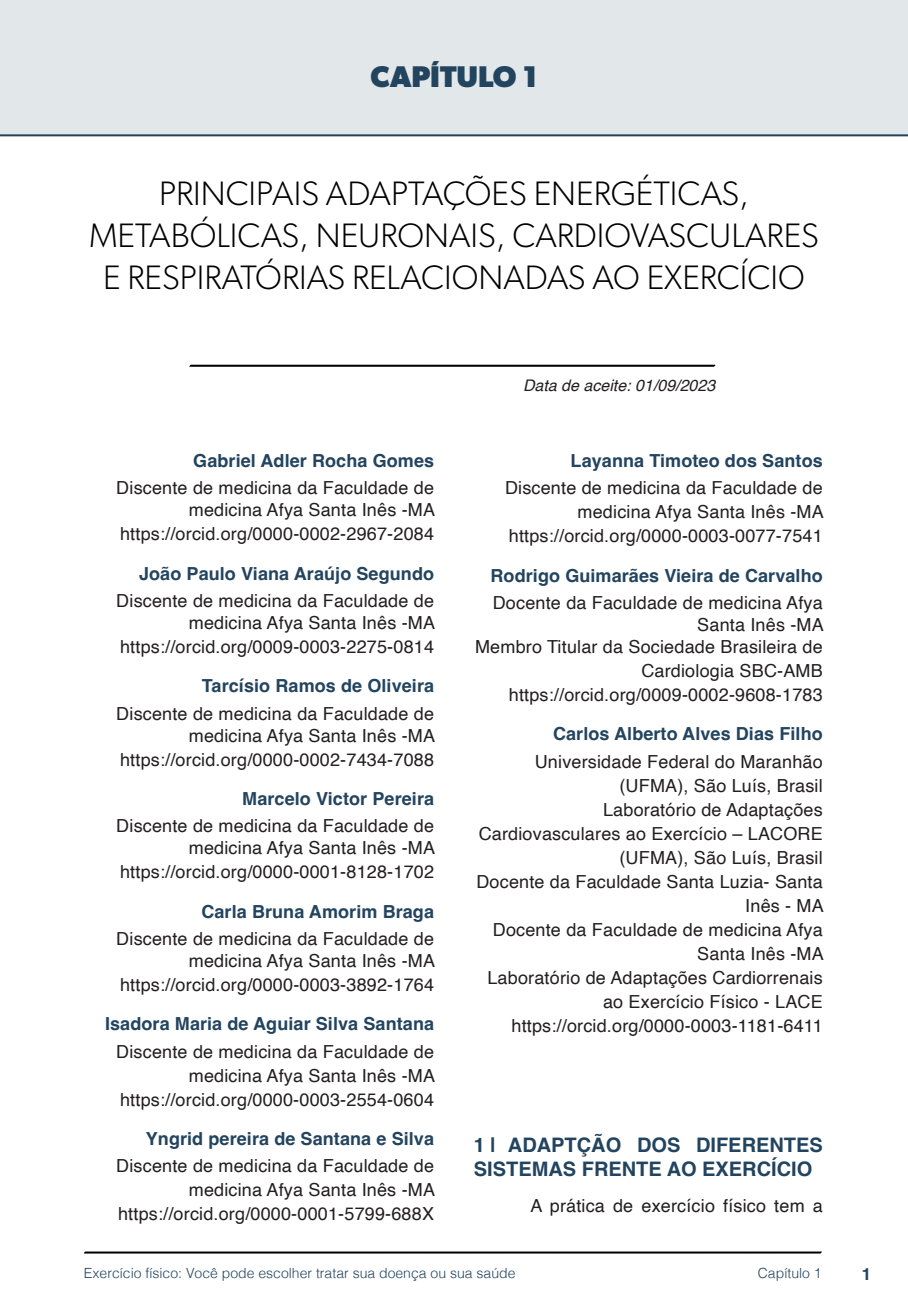
<style>
.page{position:relative;width:908px;height:1304px;background:#fff}
.page>*{position:absolute;margin:0;border:0;box-sizing:border-box;transform-origin:0 0}
.t1{font:300 34px/42px "Gibson";color:#000;text-align:center}
.t2{font:700 30px "Gibson";color:#23445f}
.t3{font:700 20px/24px "Helvetica";color:#23445f}
.t4{font:18px/24px "Helvetica";letter-spacing:.01em;color:#231f20;text-align:right}
.t5{font:700 18px "Helvetica";letter-spacing:.005em;color:#23445f}
.t6{font:700 16.8px "Helvetica";color:#23445f}
.t7{font:italic 16px "Helvetica";color:#231f20}
.t8{font:300 14px "Helvetica";color:#23445f}
</style>
<div class="page">
<svg style="left:84px;top:1251px;width:737px;height:3px;background:#515151"></svg>
<div style="left:0;top:0;width:907px;height:136px;background:#e2e7e9"></div>
<svg style="left:189px;top:364px;width:526px;height:3px;background:#4f4f4f"></svg>
<div style="left:64px;top:74px;width:61px;height:54px;background:#e2e7e9"></div>
<h2 class="t2" style="left:370px;top:58px;width:168px">CAPÍTULO 1</h2>
<h1 class="t1" style="left:89px;top:172px;width:731px">PRINCIPAIS ADAPTAÇÕES ENERGÉTICAS,<br>METABÓLICAS, NEURONAIS, CARDIOVASCULARES<br>E RESPIRATÓRIAS RELACIONADAS AO EXERCÍCIO</h1>
<p class="t5" style="left:193px;top:450px;width:242px">Gabriel Adler Rocha Gomes</p>
<p class="t4" style="left:116px;top:478px;width:320px;line-height:22px">Discente de medicina da Faculdade de medicina Afya Santa Inês -MA</p>
<p class="t4" style="left:120px;top:523px;width:315px">https://orcid.org/0000-0002-2967-2084</p>
<p class="t5" style="left:139px;top:562px;width:296px">João Paulo Viana Araújo Segundo</p>
<p class="t4" style="left:116px;top:590px;width:320px;line-height:22px">Discente de medicina da Faculdade de medicina Afya Santa Inês -MA</p>
<p class="t4" style="left:120px;top:635px;width:315px">https://orcid.org/0009-0003-2275-0814</p>
<p class="t5" style="left:202px;top:675px;width:234px">Tarcísio Ramos de Oliveira</p>
<p class="t4" style="left:116px;top:703px;width:320px;line-height:22px">Discente de medicina da Faculdade de medicina Afya Santa Inês -MA</p>
<p class="t4" style="left:120px;top:748px;width:315px">https://orcid.org/0000-0002-7434-7088</p>
<p class="t5" style="left:242px;top:788px;width:193px">Marcelo Victor Pereira</p>
<p class="t4" style="left:116px;top:816px;width:320px;line-height:22px">Discente de medicina da Faculdade de medicina Afya Santa Inês -MA</p>
<p class="t4" style="left:120px;top:861px;width:315px">https://orcid.org/0000-0001-8128-1702</p>
<p class="t5" style="left:201px;top:900px;width:234px">Carla Bruna Amorim Braga</p>
<p class="t4" style="left:116px;top:928px;width:320px;line-height:22px">Discente de medicina da Faculdade de medicina Afya Santa Inês -MA</p>
<p class="t4" style="left:120px;top:973px;width:315px">https://orcid.org/0000-0003-3892-1764</p>
<p class="t5" style="left:105px;top:1013px;width:330px">Isadora Maria de Aguiar Silva Santana</p>
<p class="t4" style="left:116px;top:1040px;width:320px">Discente de medicina da Faculdade de medicina Afya Santa Inês -MA https://orcid.org/0000-0003-2554-0604</p>
<p class="t5" style="left:146px;top:1128px;width:290px">Yngrid pereira de Santana e Silva</p>
<p class="t4" style="left:116px;top:1155px;width:320px">Discente de medicina da Faculdade de medicina Afya Santa Inês -MA https://orcid.org/0000-0001-5799-688X</p>
<p class="t7" style="left:523px;top:373px;width:194px">Data de aceite: 01/09/2023</p>
<p class="t5" style="left:570px;top:450px;width:253px">Layanna Timoteo dos Santos</p>
<p class="t4" style="left:505px;top:477px;width:320px">Discente de medicina da Faculdade de medicina Afya Santa Inês -MA https://orcid.org/0000-0003-0077-7541</p>
<p class="t5" style="left:490px;top:564px;width:333px">Rodrigo Guimarães Vieira de Carvalho</p>
<p class="t4" style="left:475px;top:592px;width:350px;line-height:22px">Docente da Faculdade de medicina Afya<br>Santa Inês -MA<br>Membro Titular da Sociedade Brasileira de</p>
<p class="t4" style="left:508px;top:659px;width:315px">Cardiologia SBC-AMB https://orcid.org/0009-0002-9608-1783</p>
<p class="t5" style="left:553px;top:723px;width:271px">Carlos Alberto Alves Dias Filho</p>
<p class="t4" style="left:476px;top:750px;width:349px">Universidade Federal do Maranhão (UFMA), São Luís, Brasil<br>Laboratório de Adaptações<br>Cardiovasculares ao Exercício – LACORE (UFMA), São Luís, Brasil<br>Docente da Faculdade Santa Luzia- Santa<br>Inês - MA<br>Docente da Faculdade de medicina Afya<br>Santa Inês -MA<br>Laboratório de Adaptações Cardiorrenais ao Exercício Físico - LACE https://orcid.org/0000-0003-1181-6411</p>
<p class="t3" style="left:473px;top:1135px;width:350px">1 | ADAPTÇÃO DOS DIFERENTES<br>SISTEMAS FRENTE AO EXERCÍCIO</p>
<p class="t4" style="left:530px;top:1194px;width:293px">A prática de exercício físico tem a</p>
<p class="t8" style="left:84px;top:1261px;width:433px">Exercício físico: Você pode escolher tratar sua doença ou sua saúde</p>
<p class="t8" style="left:757px;top:1261px;width:65px">Capítulo 1</p>
<p class="t6" style="left:861px;top:1264px;width:11px">1</p>
</div>
